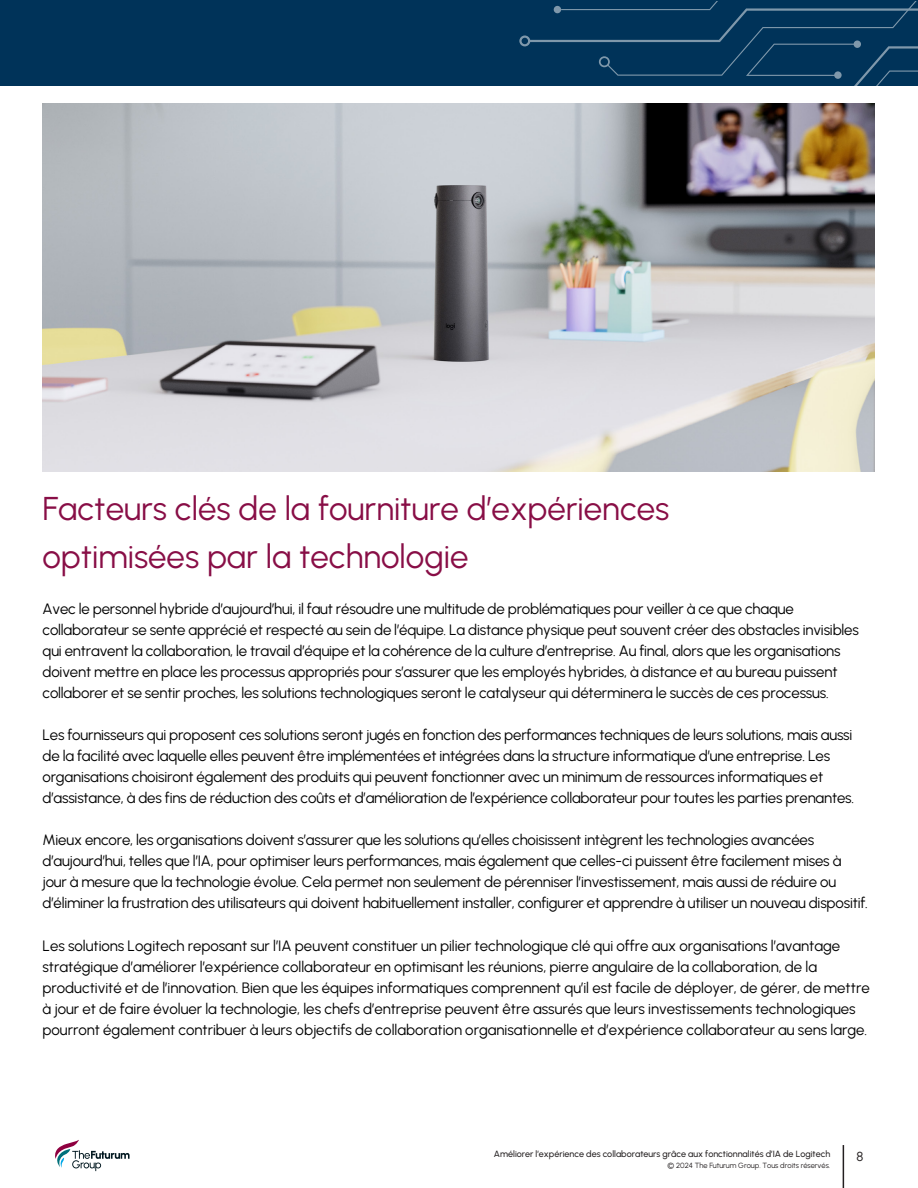
<style>
.page{position:relative;width:918px;height:1188px;background:#fff}
.page>*{position:absolute;margin:0;border:0;box-sizing:border-box;transform-origin:0 0}
.WH_Introduction_Header{font:33px/48px "Urbanist";color:#880e46}
.footnote{font:15px/21px "Urbanist";letter-spacing:-.01em;color:#000001}
.t1{font:13.05px "Urbanist";color:#231f20}
.t2{font:9px "Urbanist";color:#231f20}
.t3{font:7.5px "Urbanist";color:#231f20}
</style>
<div class="page">
<div style="left:0;top:0;width:918px;height:85px;background:#003359"></div>
<svg style="left:519px;top:2px;width:399px;height:84px"></svg>
<svg style="left:55px;top:1140px;width:75px;height:31px"></svg>
<hr style="left:843px;top:1145px;width:1px;height:43px;background:#231f20">
<img style="left:43px;top:103px;width:832px;height:369px">
<p class="WH_Introduction_Header" style="left:43px;top:484px;width:628px">Facteurs clés de la fourniture d’expériences optimisées par la technologie</p>
<p class="footnote" style="left:43px;top:598px;width:818px">Avec le personnel hybride d’aujourd’hui, il faut résoudre une multitude de problématiques pour veiller à ce que chaque collaborateur se sente apprécié et respecté au sein de l’équipe. La distance physique peut souvent créer des obstacles invisibles qui entravent la collaboration, le travail d’équipe et la cohérence de la culture d’entreprise. Au final, alors que les organisations doivent mettre en place les processus appropriés pour s’assurer que les employés hybrides, à distance et au bureau puissent collaborer et se sentir proches, les solutions technologiques seront le catalyseur qui déterminera le succès de ces processus.</p>
<p class="footnote" style="left:43px;top:724px;width:813px">Les fournisseurs qui proposent ces solutions seront jugés en fonction des performances techniques de leurs solutions, mais aussi de la facilité avec laquelle elles peuvent être implémentées et intégrées dans la structure informatique d’une entreprise. Les organisations choisiront également des produits qui peuvent fonctionner avec un minimum de ressources informatiques et d’assistance, à des fins de réduction des coûts et d’amélioration de l’expérience collaborateur pour toutes les parties prenantes.</p>
<p class="footnote" style="left:43px;top:829px;width:827px">Mieux encore, les organisations doivent s’assurer que les solutions qu’elles choisissent intègrent les technologies avancées d’aujourd’hui, telles que l’IA, pour optimiser leurs performances, mais également que celles-ci puissent être facilement mises à jour à mesure que la technologie évolue. Cela permet non seulement de pérenniser l’investissement, mais aussi de réduire ou d’éliminer la frustration des utilisateurs qui doivent habituellement installer, configurer et apprendre à utiliser un nouveau dispositif.</p>
<p class="footnote" style="left:43px;top:934px;width:829px">Les solutions Logitech reposant sur l’IA peuvent constituer un pilier technologique clé qui offre aux organisations l’avantage stratégique d’améliorer l’expérience collaborateur en optimisant les réunions, pierre angulaire de la collaboration, de la productivité et de l’innovation. Bien que les équipes informatiques comprennent qu’il est facile de déployer, de gérer, de mettre à jour et de faire évoluer la technologie, les chefs d’entreprise peuvent être assurés que leurs investissements technologiques pourront également contribuer à leurs objectifs de collaboration organisationnelle et d’expérience collaborateur au sens large.</p>
<p class="t2" style="left:494px;top:1148px;width:338px">Améliorer l’expérience des collaborateurs grâce aux fonctionnalités d’IA de Logitech</p>
<p class="t1" style="left:856px;top:1148px;width:8px">8</p>
<p class="t3" style="left:668px;top:1160px;width:164px">© 2024 The Futurum Group. Tous droits réservés.</p>
</div>
